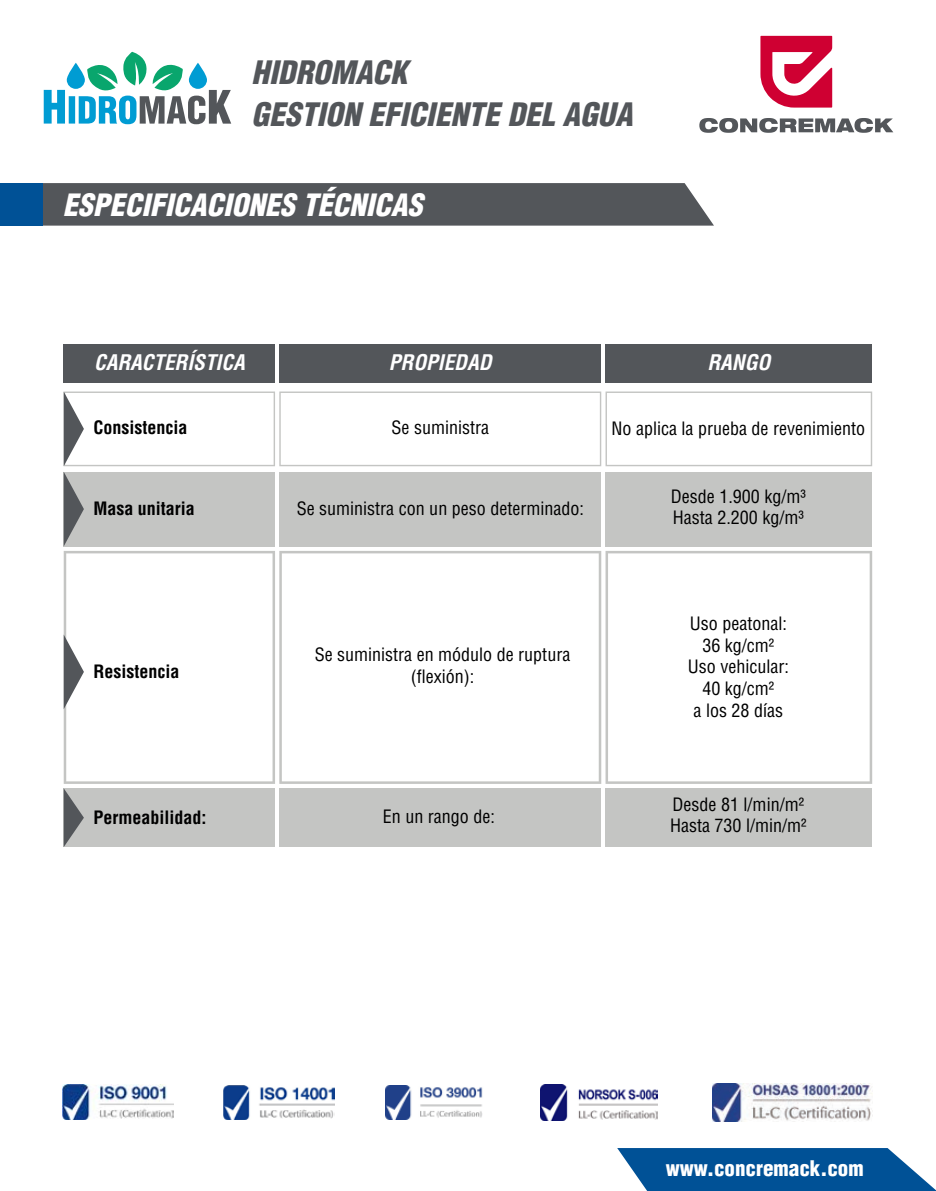
<style>
.page{position:relative;width:936px;height:1191px;background:#fff}
.page>*{position:absolute;margin:0;border:0;box-sizing:border-box;transform-origin:0 0}
.t1{font:italic 900 condensed 31.5px/42px "Helvetica LT Std";color:#53565a}
.t2{font:italic 900 condensed 30px "Helvetica LT Std";color:#fff}
.t3{font:italic 700 condensed 21px "Helvetica LT Std";color:#fff}
.t4{font:900 condensed 21px "Helvetica LT Std";color:#fff}
.t5{font:condensed 18px/21.6px "Helvetica LT Std";color:#000}
.t6{font:700 condensed 18px "Helvetica LT Std";color:#000}
</style>
<div class="page">
<div style="left:64px;top:471px;width:211px;height:75px;background:#c4c5c3"></div>
<div style="left:279px;top:471px;width:322px;height:75px;background:#c4c5c3"></div>
<div style="left:605px;top:471px;width:267px;height:75px;background:#c4c5c3"></div>
<svg style="left:64px;top:472px;width:20px;height:74px"></svg>
<div style="left:64px;top:344px;width:211px;height:38px;background:#53565a"></div>
<div style="left:279px;top:344px;width:322px;height:38px;background:#53565a"></div>
<div style="left:605px;top:344px;width:266px;height:38px;background:#53565a"></div>
<svg style="left:64px;top:551px;width:211px;height:233px"></svg>
<svg style="left:279px;top:551px;width:322px;height:233px"></svg>
<svg style="left:605px;top:551px;width:267px;height:233px"></svg>
<div style="left:64px;top:788px;width:211px;height:59px;background:#c4c5c3"></div>
<div style="left:279px;top:788px;width:322px;height:59px;background:#c4c5c3"></div>
<div style="left:605px;top:788px;width:267px;height:59px;background:#c4c5c3"></div>
<svg style="left:64px;top:391px;width:808px;height:75px"></svg>
<svg style="left:64px;top:634px;width:20px;height:75px"></svg>
<svg style="left:64px;top:789px;width:20px;height:58px"></svg>
<svg style="left:67px;top:63px;width:18px;height:26px"></svg>
<svg style="left:44px;top:90px;width:21px;height:34px"></svg>
<div style="left:69px;top:96px;width:6px;height:28px;background:#009cd3"></div>
<svg style="left:79px;top:52px;width:152px;height:72px"></svg>
<svg style="left:699px;top:118px;width:194px;height:15px"></svg>
<svg style="left:760px;top:36px;width:72px;height:72px"></svg>
<svg style="left:617px;top:1148px;width:318px;height:43px;background:#1e65a2"></svg>
<img style="left:712px;top:1083px;width:160px;height:38px">
<img style="left:540px;top:1084px;width:117px;height:36px">
<img style="left:385px;top:1085px;width:98px;height:34px">
<img style="left:62px;top:1085px;width:111px;height:34px">
<img style="left:223px;top:1085px;width:111px;height:34px">
<div style="left:43px;top:183px;width:671px;height:43px;background:#53565a"></div>
<div style="left:0;top:183px;width:43px;height:43px;background:#005196"></div>
<h1 class="t1" style="left:251px;top:52px;width:382px">HIDROMACK<br>GESTION EFICIENTE DEL AGUA</h1>
<h2 class="t2" style="left:63px;top:186px;width:361px">ESPECIFICACIONES TÉCNICAS</h2>
<p class="t3" style="left:94px;top:349px;width:152px">CARACTERÍSTICA</p>
<p class="t3" style="left:389px;top:349px;width:104px">PROPIEDAD</p>
<p class="t3" style="left:707px;top:349px;width:65px">RANGO</p>
<p class="t6" style="left:93px;top:416px;width:95px">Consistencia</p>
<p class="t5" style="left:391px;top:416px;width:99px">Se suministra</p>
<p class="t5" style="left:611px;top:417px;width:255px">No aplica la prueba de revenimiento</p>
<p class="t6" style="left:93px;top:497px;width:103px">Masa unitaria</p>
<p class="t6" style="left:93px;top:660px;width:87px">Resistencia</p>
<p class="t6" style="left:93px;top:806px;width:115px">Permeabilidad:</p>
<p class="t5" style="left:297px;top:497px;width:288px">Se suministra con un peso determinado:</p>
<p class="t5" style="left:315px;top:644px;width:257px;text-align:center">Se suministra en módulo de ruptura (flexión):</p>
<p class="t5" style="left:383px;top:805px;width:113px">En un rango de:</p>
<p class="t5" style="left:670px;top:485px;width:136px">Desde 1.900 kg/m³<br>Hasta 2.200 kg/m³</p>
<p class="t5" style="left:687px;top:613px;width:102px;text-align:center">Uso peatonal:<br>36 kg/cm²<br>Uso vehicular:<br>40 kg/cm²<br>a los 28 días</p>
<p class="t5" style="left:670px;top:793px;width:138px">Desde 81 l/min/m²<br>Hasta 730 l/min/m²</p>
<p class="t4" style="left:665px;top:1154px;width:199px">www.concremack.com</p>
</div>
